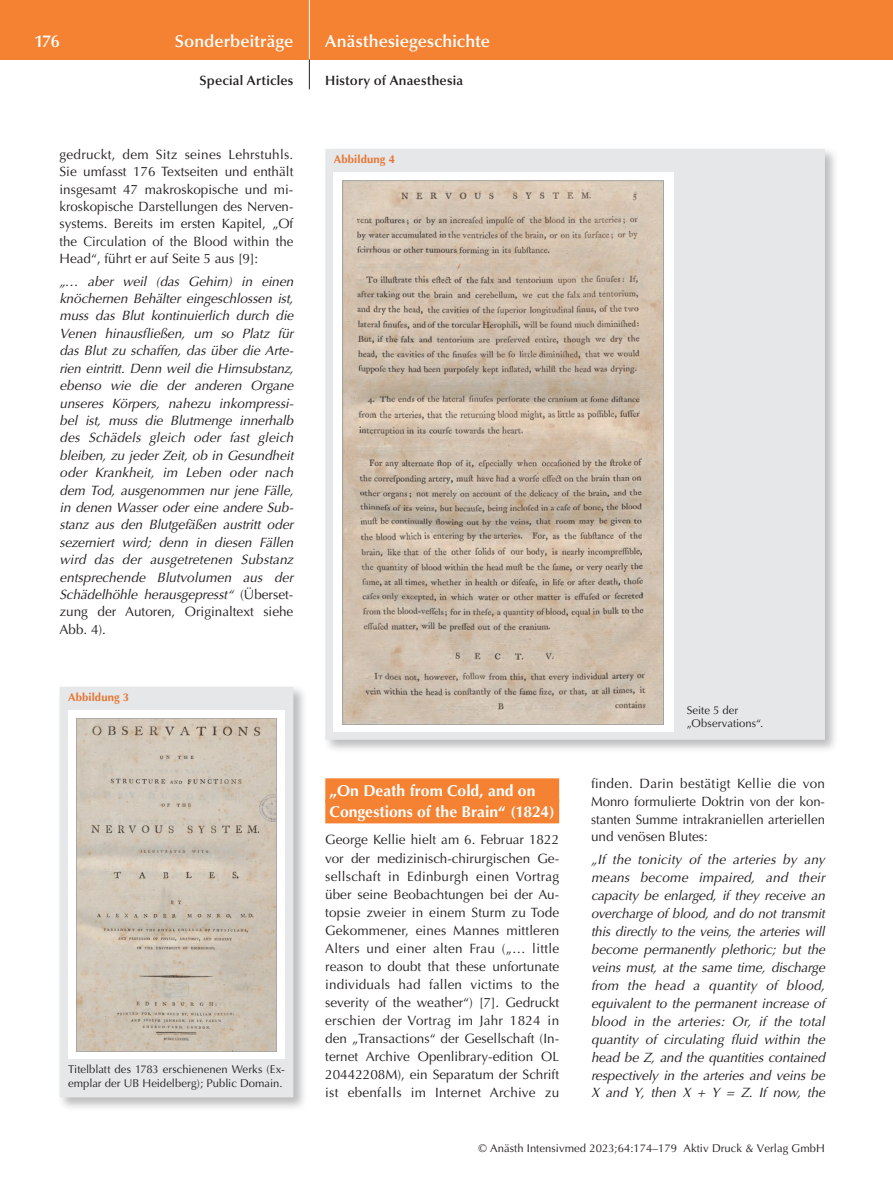
<style>
.page{position:relative;width:893px;height:1191px;background:#fff}
.page>*{position:absolute;margin:0;border:0;box-sizing:border-box;transform-origin:0 0}
.t1{font:600 17.25px "Optima";letter-spacing:.005em;color:#fff}
.t2{font:700 15.75px/21px "Optima";color:#fff}
.t3{font:italic 13.5px/17.4px "Optima";letter-spacing:-.005em;color:#231f20;text-align:justify}
.t4{font:13.5px/18px "Optima";color:#231f20;text-align:justify}
.t5{font:600 13.5px "Optima";letter-spacing:.015em;color:#231f20}
.t6{font:11.25px/13.5px "Optima";letter-spacing:.005em;color:#231f20}
.t7{font:700 11.25px "Optima";letter-spacing:.015em;color:#e8732f}
.s1{font-style:normal}
</style>
<div class="page">
<div style="left:0;top:0;width:893px;height:60px;background:#f48232"></div>
<hr style="left:309px;top:0;width:1px;height:60px;background:#fff">
<svg style="left:309px;top:60px;width:1px;height:29px"></svg>
<div style="left:325px;top:778px;width:234px;height:24px;background:#f48232"></div>
<div style="left:325px;top:799px;width:234px;height:24px;background:#f48232"></div>
<div style="left:57px;top:684px;width:251px;height:427px;background:#231f20;opacity:.3"></div>
<div style="left:60px;top:687px;width:233px;height:410px;background:#e6e7e9"></div>
<div style="left:68px;top:710px;width:217px;height:348px;background:#fff"></div>
<img style="left:77px;top:718px;width:199px;height:333px">
<div style="left:323px;top:147px;width:516px;height:607px;background:#231f20;opacity:.3"></div>
<div style="left:325px;top:149px;width:500px;height:591px;background:#e6e7e9"></div>
<div style="left:334px;top:172px;width:340px;height:559px;background:#fff"></div>
<img style="left:342px;top:180px;width:322px;height:544px">
<p class="t1" style="left:34px;top:31px;width:27px">176</p>
<p class="t1" style="left:175px;top:31px;width:120px">Sonderbeiträge</p>
<p class="t5" style="left:199px;top:73px;width:95px">Special Articles</p>
<p class="t4" style="left:60px;top:146px;width:235px;line-height:17.4px">gedruckt, dem Sitz seines Lehrstuhls.<br>Sie umfasst 176 Textseiten und enthält insgesamt 47 makroskopische und mi&shy;kroskopische Darstellungen des Nerven&shy;systems. Bereits im ersten Kapitel, „Of the Circulation of the Blood within the Head“, führt er auf Seite 5 aus [9]:</p>
<p class="t3" style="left:60px;top:272px;width:235px">„… aber weil (das Gehirn) in einen knöchernen Behälter eingeschlossen ist, muss das Blut kontinuierlich durch die Venen hinausfließen, um so Platz für das Blut zu schaffen, das über die Arte&shy;rien eintritt. Denn weil die Hirnsubstanz, ebenso wie die der anderen Organe unseres Körpers, nahezu inkompressi&shy;bel ist, muss die Blutmenge innerhalb des Schädels gleich oder fast gleich bleiben, zu jeder Zeit, ob in Gesundheit oder Krankheit, im Leben oder nach dem Tod, ausgenommen nur jene Fälle, in denen Wasser oder eine andere Sub&shy;stanz aus den Blutgefäßen austritt oder sezerniert wird; denn in diesen Fällen wird das der ausgetretenen Substanz entsprechende Blutvolumen aus der Schädelhöhle herausgepresst“ <span class="s1">(Überset&shy;zung der Autoren, Originaltext siehe Abb. 4).</span></p>
<p class="t7" style="left:68px;top:691px;width:63px">Abbildung 3</p>
<p class="t6" style="left:68px;top:1062px;width:218px">Titelblatt des 1783 erschienenen Werks (Ex&shy;emplar der UB Heidelberg); Public Domain.</p>
<p class="t1" style="left:325px;top:31px;width:166px">Anästhesiegeschichte</p>
<p class="t5" style="left:325px;top:73px;width:139px">History of Anaesthesia</p>
<p class="t7" style="left:334px;top:153px;width:63px">Abbildung 4</p>
<p class="t2" style="left:330px;top:780px;width:227px">„On Death from Cold, and on<br>Congestions of the Brain“ (1824)</p>
<p class="t4" style="left:325px;top:831px;width:235px">George Kellie hielt am 6. Februar 1822 vor der medizinisch-chirurgischen Ge&shy;sellschaft in Edinburgh einen Vortrag über seine Beobachtungen bei der Au&shy;topsie zweier in einem Sturm zu Tode Gekommener, eines Mannes mittleren Alters und einer alten Frau („… little reason to doubt that these unfortunate individuals had fallen victims to the severity of the weather“) [7]. Gedruckt erschien der Vortrag im Jahr 1824 in den „Transactions“ der Gesellschaft (In&shy;ternet Archive Openlibrary-edition OL 20442208M), ein Separatum der Schrift ist ebenfalls im Internet Archive zu</p>
<p class="t6" style="left:687px;top:703px;width:78px">Seite 5 der „Observations“.</p>
<p class="t4" style="left:591px;top:774px;width:235px">finden. Darin bestätigt Kellie die von Monro formulierte Doktrin von der kon&shy;stanten Summe intrakraniellen arteriellen und venösen Blutes:</p>
<p class="t3" style="left:591px;top:851px;width:235px;line-height:18px">„If the tonicity of the arteries by any means become impaired, and their capacity be enlarged, if they receive an overcharge of blood, and do not transmit this directly to the veins, the arteries will become permanently plethoric; but the veins must, at the same time, discharge from the head a quantity of blood, equivalent to the permanent increase of blood in the arteries: Or, if the total quantity of circulating fluid within the head be Z, and the quantities contained respectively in the arteries and veins be X and Y, then X + Y = Z. If now, the</p>
<p class="t6" style="left:478px;top:1142px;width:348px">© Anästh Intensivmed 2023;64:174–179 Aktiv Druck &amp; Verlag GmbH</p>
</div>
